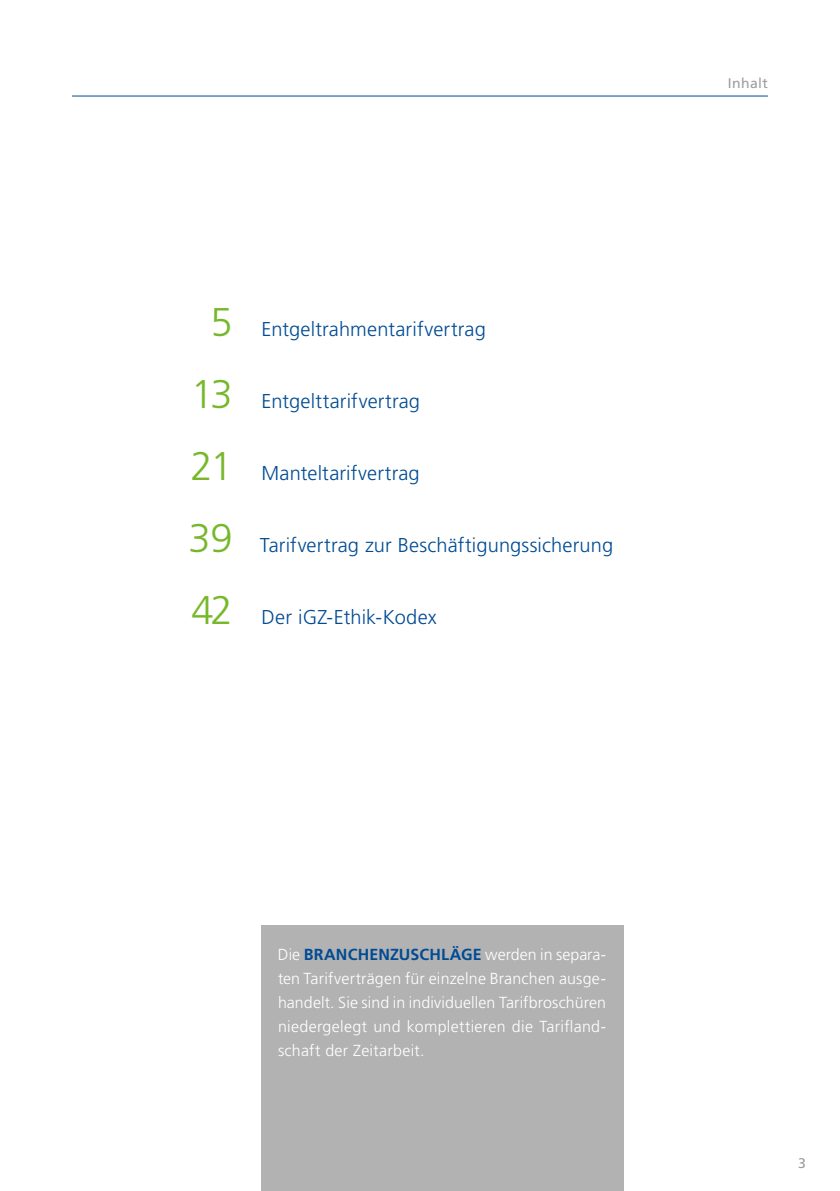
<style>
.page{position:relative;width:840px;height:1191px;background:#fff}
.page>*{position:absolute;margin:0;border:0;box-sizing:border-box;transform-origin:0 0}
.t1{font:300 40px/72px "Frutiger LT Pro";letter-spacing:-.065em;color:#76b82a;text-align:center}
.t2{font:300 20px "Frutiger LT Pro";letter-spacing:.01em;color:#004b93}
.t3{font:300 16px/24px "Frutiger LT Pro";letter-spacing:.02em;color:#fff;text-align:justify}
.t4{font:14px "Frutiger LT Pro";letter-spacing:.025em;color:#9d9d9c}
.s1{font-weight:700;color:#004b93}
</style>
<div class="page">
<hr style="left:72px;top:96px;width:695px;height:1px;background:#004b93">
<div style="left:261px;top:926px;width:361px;height:265px;background:#b3b2b2"></div>
<h1 class="t1" style="left:188px;top:286px;width:46px">5<br>13<br>21<br>39<br>42</h1>
<p class="t2" style="left:261px;top:317px;width:226px">Entgeltrahmentarifvertrag</p>
<p class="t2" style="left:261px;top:389px;width:160px">Entgelttarifvertrag</p>
<p class="t2" style="left:261px;top:461px;width:159px">Manteltarifvertrag</p>
<p class="t2" style="left:260px;top:533px;width:354px">Tarifvertrag zur Beschäftigungssicherung</p>
<p class="t2" style="left:261px;top:605px;width:177px">Der iGZ-Ethik-Kodex</p>
<p class="t4" style="left:727px;top:75px;width:41px">Inhalt</p>
<p class="t3" style="left:278px;top:943px;width:329px">Die <span class="s1">BRANCHENZUSCHLÄGE</span> werden in separa&shy;ten Tarifverträgen für einzelne Branchen ausge&shy;handelt. Sie sind in individuellen Tarifbroschüren niedergelegt und komplettieren die Tarifland&shy;schaft der Zeitarbeit.</p>
<p class="t4" style="left:797px;top:1155px;width:9px">3</p>
</div>
